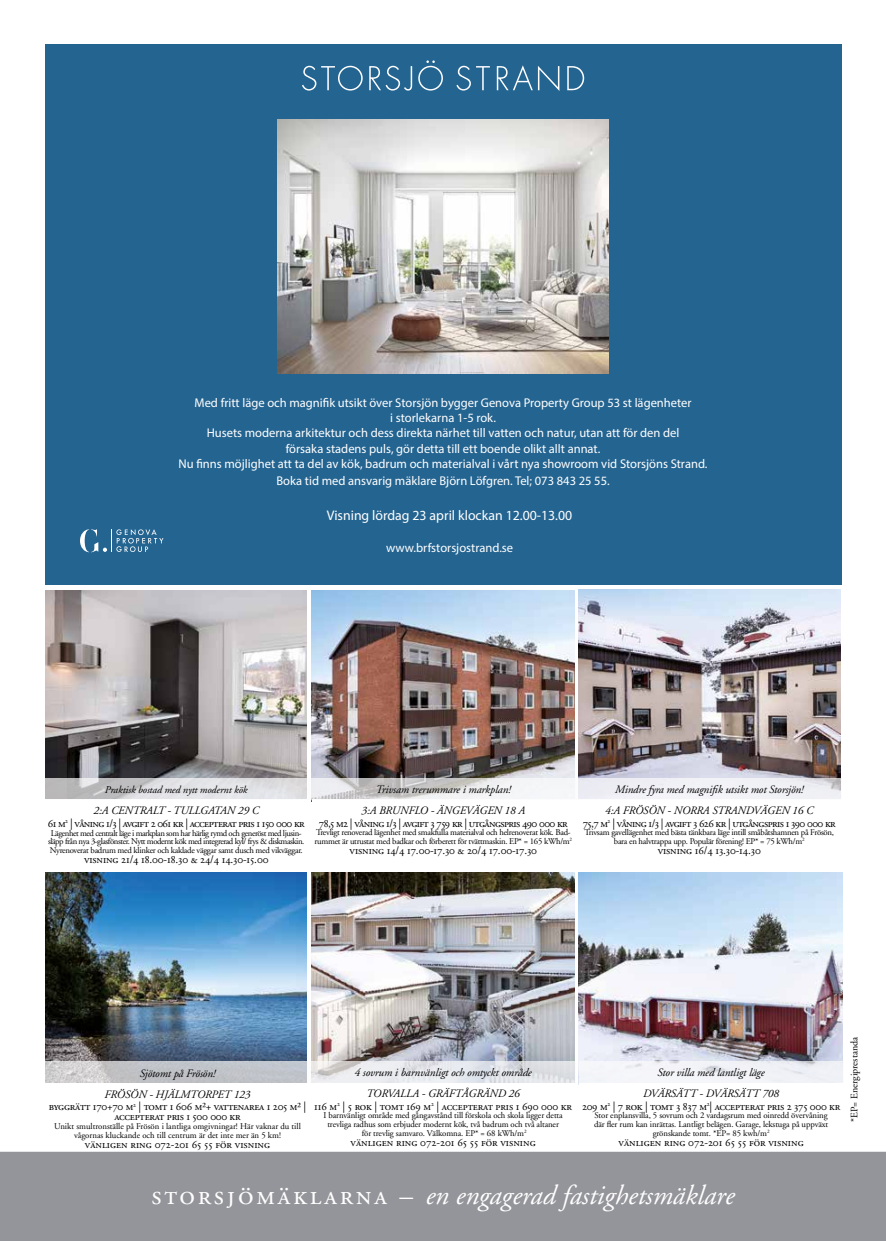
<style>
.page{position:relative;width:886px;height:1241px;background:#fff}
.page>*{position:absolute;margin:0;border:0;box-sizing:border-box;transform-origin:0 0}
.t1{font:italic 27.5px "Adobe Garamond";color:#fff}
.t2{font:14px "Myriad Pro";color:#fff}
.t3{font:12.75px/15.2px "Myriad Pro";color:#fff;text-align:center}
.t4{font:italic 11.38px/21.2px "Adobe Garamond";letter-spacing:-.01em;color:#000;text-align:center}
.t5{font:11.38px/10px "Adobe Garamond Regular SC";letter-spacing:-.02em;color:#000;text-align:center}
.t6{font:11.38px "Adobe Garamond Regular SC";letter-spacing:-.05em;color:#000}
.t7{font:11.38px "Adobe Garamond Regular SC";color:#000}
.t8{font:italic 10.5px "Adobe Garamond";letter-spacing:-.01em;color:#000}
.t9{font:10px "Adobe Garamond";color:#000}
.t10{font:8.75px/8.8px "Adobe Garamond";letter-spacing:-.01em;color:#000;text-align:center}
.t11{font:8.75px/8.8px "Adobe Garamond";letter-spacing:-.03em;color:#000}
.t12{font:8.75px/8.8px "Adobe Garamond";letter-spacing:-.05em;color:#000;text-align:center}
.t13{font:8.75px/8.8px "Adobe Garamond";color:#000;text-align:center}
.s1{font-family:"Adobe Garamond Regular SC";font-style:normal}
</style>
<div class="page">
<img style="left:579px;top:589px;width:261px;height:189px">
<div style="left:0;top:1151px;width:886px;height:89px;background:#94959a"></div>
<img style="left:45px;top:872px;width:262px;height:210px">
<img style="left:45px;top:590px;width:262px;height:209px">
<img style="left:311px;top:872px;width:264px;height:189px">
<img style="left:311px;top:590px;width:264px;height:211px">
<div style="left:313px;top:799px;width:264px;height:66px;background:#fff"></div>
<svg style="left:46px;top:1061px;width:261px;height:21px;background:#c4c6ca"></svg>
<svg style="left:46px;top:778px;width:261px;height:21px;background:#d4d4d6"></svg>
<svg style="left:311px;top:1061px;width:264px;height:21px;background:#e3e4e8"></svg>
<svg style="left:311px;top:778px;width:264px;height:21px"></svg>
<div style="left:575px;top:778px;width:267px;height:21px;background:#f0f1f5"></div>
<img style="left:579px;top:872px;width:264px;height:189px">
<div style="left:579px;top:1061px;width:264px;height:21px;background:#f2f3f8"></div>
<div style="left:45px;top:44px;width:796px;height:540px;background:#246491"></div>
<svg style="left:302px;top:66px;width:61px;height:25px"></svg>
<svg style="left:369px;top:66px;width:43px;height:25px"></svg>
<svg style="left:418px;top:60px;width:25px;height:31px"></svg>
<svg style="left:456px;top:66px;width:34px;height:25px"></svg>
<svg style="left:497px;top:65px;width:62px;height:26px"></svg>
<svg style="left:567px;top:66px;width:17px;height:24px"></svg>
<img style="left:277px;top:119px;width:332px;height:255px">
<svg style="left:80px;top:529px;width:83px;height:23px"></svg>
<p class="t3" style="left:179px;top:394px;width:530px">Med fritt läge och magnifik utsikt över Storsjön bygger Genova Property Group 53 st lägenheter<br>i storlekarna 1-5 rok.<br>Husets moderna arkitektur och dess direkta närhet till vatten och natur, utan att för den del<br>försaka stadens puls, gör detta till ett boende olikt allt annat.<br>Nu finns möjlighet att ta del av kök, badrum och materialval i vårt nya showroom vid Storsjöns Strand.</p>
<p class="t3" style="left:276px;top:472px;width:335px">Boka tid med ansvarig mäklare Björn Löfgren. Tel; 073 843 25 55.</p>
<p class="t2" style="left:327px;top:507px;width:247px">Visning lördag 23 april klockan 12.00-13.00</p>
<p class="t3" style="left:386px;top:540px;width:129px">www.brfstorsjostrand.se</p>
<p class="t8" style="left:105px;top:784px;width:144px">Praktisk bostad med nytt modernt kök</p>
<p class="t4" style="left:93px;top:800px;width:167px">2:A CENTRALT - TULLGATAN 29 C</p>
<p class="t6" style="left:48px;top:817px;width:258px">61 m<sup>2</sup> | våning 1/3 | avgift 2 061 kr | accepterat pris 1 150 000 kr</p>
<p class="t12" style="left:48px;top:828px;width:258px">Lägenhet med centralt läge i markplan som har härlig rymd och generöst med ljusin&shy;släpp från nya 3-glasfönster. Nytt modernt kök med integrerad kyl/ frys &amp; diskmaskin.<br>Nyrenoverat badrum med klinker och kaklade väggar samt dusch med vikväggar.</p>
<p class="t5" style="left:84px;top:854px;width:186px">visning 21/4 18.00-18.30 &amp; 24/4 14.30-15.00</p>
<p class="t4" style="left:361px;top:779px;width:165px">Trivsam trerummare i markplan!<br>3:A BRUNFLO - ÄNGEVÄGEN 18 A</p>
<p class="t6" style="left:319px;top:816px;width:250px">78,5 m2 | våning 1/3 | avgift 3 759 kr | utgångspris 490 000 kr</p>
<p class="t11" style="left:314px;top:828px;width:259px">Trevligt renoverad lägenhet med smakfulla materialval och helrenoverat kök. Bad&shy;rummet är utrustat med badkar och förberett för tvättmaskin. EP* = 165 kWh/m<sup>2</sup></p>
<p class="t5" style="left:350px;top:845px;width:189px">visning 14/4 17.00-17.30 &amp; 20/4 17.00-17.30</p>
<p class="t4" style="left:605px;top:779px;width:210px">Mindre fyra med magnifik utsikt mot Storsjön!<br>4:A FRÖSÖN - NORRA STRANDVÄGEN 16 C</p>
<p class="t6" style="left:583px;top:816px;width:254px">75,7 m<sup>2</sup> | våning 1/3 | avgift 3 626 kr | utgångspris 1 390 000 kr</p>
<p class="t11" style="left:584px;top:828px;width:251px;text-align:center">Trivsam gavellägenhet med bästa tänkbara läge intill småbåtshamnen på Frösön, bara en halvtrappa upp. Populär förening! EP* = 75 kWh/m<sup>2</sup></p>
<p class="t5" style="left:658px;top:845px;width:105px">visning 16/4 13.30-14.30</p>
<p class="t4" style="left:105px;top:1062px;width:147px">Sjötomt på Frösön!<br>FRÖSÖN - HJÄLMTORPET 123</p>
<p class="t5" style="left:49px;top:1101px;width:259px">byggrätt 170+70 m<sup>2</sup> | tomt 1 606 m²+ vattenarea 1 205 m² | accepterat pris 1 500 000 kr</p>
<p class="t13" style="left:54px;top:1122px;width:248px">Unikt smultronställe på Frösön i lantliga omgivningar! Här vaknar du till vågornas kluckande och till centrum är det inte mer än 5 km!</p>
<p class="t7" style="left:85px;top:1137px;width:187px">vänligen ring 072-201 65 55 för visning</p>
<p class="t4" style="left:354px;top:1061px;width:179px">4 sovrum i barnvänligt och omtyckt område<br>TORVALLA - GRÄFTÅGRÄND 26</p>
<p class="t5" style="left:314px;top:1100px;width:259px">116 m<sup>2</sup> | 5 rok | tomt 169 m<sup>2</sup> | accepterat pris 1 690 000 kr</p>
<p class="t10" style="left:324px;top:1111px;width:241px">I barnvänligt område med gångavstånd till förskola och skola ligger detta trevliga radhus som erbjuder modernt kök, två badrum och två altaner för trevlig samvaro. Välkomna. EP* = 68 kWh/m<sup>2</sup></p>
<p class="t7" style="left:351px;top:1135px;width:187px">vänligen ring 072-201 65 55 för visning</p>
<p class="t4" style="left:643px;top:1061px;width:138px">Stor villa med lantligt läge<br>DVÄRSÄTT - DVÄRSÄTT 708</p>
<p class="t5" style="left:582px;top:1101px;width:260px">209 m<sup>2</sup> | 7 rok | tomt 3 837 m<sup>2</sup>| accepterat pris 2 375 000 kr</p>
<p class="t10" style="left:594px;top:1111px;width:236px">Stor enplansvilla, 5 sovrum och 2 vardagsrum med oinredd övervåning där fler rum kan inrättas. Lantligt belägen. Garage, lekstuga på uppväxt grönskande tomt. *EP= 85 kwh/m<sup>2</sup></p>
<p class="t7" style="left:618px;top:1136px;width:187px">vänligen ring 072-201 65 55 för visning</p>
<p class="t9" style="left:849px;top:1121px;width:87px;rotate:-90deg">*EP= Energiprestanda</p>
<h1 class="t1" style="left:151px;top:1180px;width:585px"><span class="s1">storsjömäklarna –</span> en engagerad fastighetsmäklare</h1>
</div>
